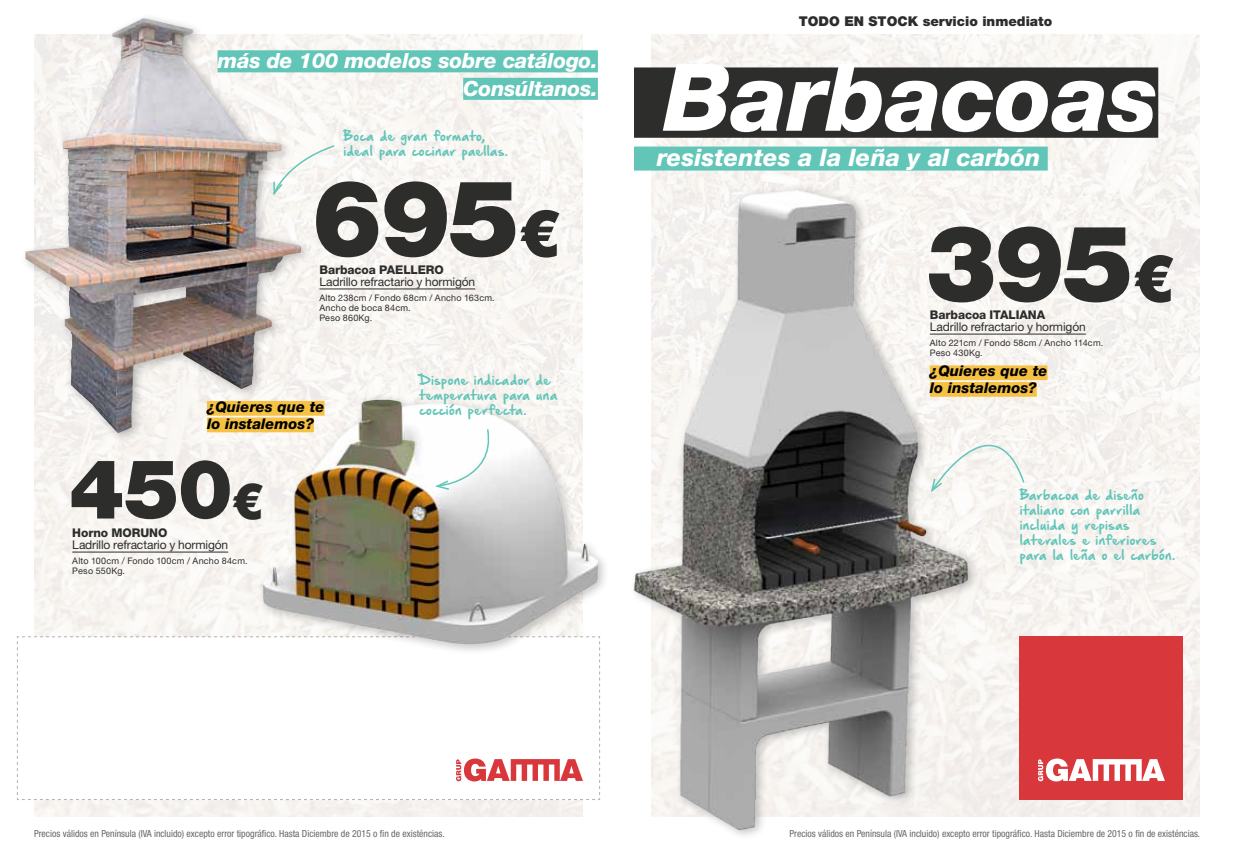
<style>
.page{position:relative;width:1234px;height:851px;background:#fff}
.page>*{position:absolute;margin:0;border:0;box-sizing:border-box;transform-origin:0 0}
.t1{font:900 106.5px "Helvetica Neue LT Std";letter-spacing:-.025em;color:#2d2d2c}
.t2{font:italic 800 93.6px "Helvetica Neue LT Std";color:#fff}
.t3{font:900 82.5px "Helvetica Neue LT Std";color:#2d2d2c}
.t4{font:italic 800 24px "Helvetica Neue LT Std";color:#fff}
.t5{font:italic 800 21px/27.5px "Helvetica Neue LT Std";letter-spacing:-.01em;color:#fff;text-align:right}
.t6{font:italic 800 14.7px/16.6px "Helvetica Neue LT Std";color:#000}
.t7{font:900 13.5px "Helvetica Neue LT Std";color:#2d2d2c}
.t8{font:12px/15px "Hand Of Sean Demo";letter-spacing:.015em;color:#61c5b8}
.t9{font:12px "Helvetica Neue LT Std";letter-spacing:-.01em;color:#2d2d2c}
.t10{font:800 12px "Helvetica Neue LT Std";letter-spacing:-.01em;color:#2d2d2c}
.t11{font:condensed 9.75px "Helvetica Neue LT Std";color:#646869}
.t12{font:9px/9.8px "Helvetica Neue LT Std";letter-spacing:.025em;color:#2d2d2c}
.s1{font-size:64.5px}
.s2{font-size:49.5px}
</style>
<div class="page">
<img style="left:651px;top:34px;width:548px;height:782px">
<div style="left:1019px;top:636px;width:163px;height:163px;background:#d8373c"></div>
<svg style="left:1038px;top:758px;width:126px;height:23px"></svg>
<div style="left:634px;top:146px;width:413px;height:24px;background:#61c5b8"></div>
<div style="left:217px;top:50px;width:380px;height:22px;background:#61c5b8"></div>
<div style="left:463px;top:78px;width:134px;height:22px;background:#61c5b8"></div>
<div style="left:634px;top:67px;width:523px;height:71px;background:#2d2d2c"></div>
<svg style="left:980px;top:397px;width:45px;height:97px"></svg>
<hr style="left:929px;top:334px;width:156px;height:1px;background:#2d2d2c">
<hr style="left:72px;top:551px;width:156px;height:1px;background:#2d2d2c">
<hr style="left:319px;top:288px;width:156px;height:1px;background:#2d2d2c">
<svg style="left:17px;top:636px;width:583px;height:164px"></svg>
<img style="left:250px;top:388px;width:355px;height:263px">
<svg style="left:433px;top:427px;width:63px;height:64px"></svg>
<svg style="left:313px;top:144px;width:23px;height:54px"></svg>
<div style="left:20px;top:13px;width:293px;height:431px;background:#000;opacity:.25"></div>
<img style="left:26px;top:18px;width:275px;height:415px">
<img style="left:633px;top:177px;width:343px;height:659px">
<div style="left:929px;top:365px;width:118px;height:15px;background:#f6c243"></div>
<div style="left:929px;top:382px;width:107px;height:15px;background:#f6c243"></div>
<div style="left:207px;top:401px;width:117px;height:14px;background:#f6c243"></div>
<div style="left:207px;top:417px;width:107px;height:15px;background:#f6c243"></div>
<h3 class="t5" style="left:217px;top:47px;width:382px">más de 100 modelos sobre catálogo.<br>Consúltanos.</h3>
<p class="t8" style="left:343px;top:130px;width:166px">Boca de gran formato, ideal para cocinar paellas.</p>
<h1 class="t1" style="left:311px;top:155px;width:250px">695<span class="s1">€</span></h1>
<p class="t10" style="left:319px;top:262px;width:126px">Barbacoa PAELLERO</p>
<p class="t9" style="left:319px;top:274px;width:157px">Ladrillo refractario y hormigón</p>
<p class="t12" style="left:319px;top:293px;width:177px">Alto 238cm / Fondo 68cm / Ancho 163cm.<br>Ancho de boca 84cm.<br>Peso 860Kg.</p>
<h3 class="t6" style="left:207px;top:398px;width:119px">¿Quieres que te lo instalemos?</h3>
<h3 class="t3" style="left:69px;top:440px;width:196px">450<span class="s2">€</span></h3>
<p class="t10" style="left:72px;top:525px;width:97px">Horno MORUNO</p>
<p class="t9" style="left:72px;top:537px;width:157px">Ladrillo refractario y hormigón</p>
<p class="t12" style="left:72px;top:556px;width:177px">Alto 100cm / Fondo 100cm / Ancho 84cm.<br>Peso 550Kg.</p>
<p class="t8" style="left:419px;top:373px;width:140px">Dispone indicador de temperatura para una cocción perfecta.</p>
<h3 class="t7" style="left:798px;top:13px;width:255px">TODO EN STOCK servicio inmediato</h3>
<h2 class="t2" style="left:663px;top:42px;width:496px">Barbacoas</h2>
<h3 class="t4" style="left:656px;top:143px;width:385px">resistentes a la leña y al carbón</h3>
<h1 class="t1" style="left:925px;top:200px;width:250px">395<span class="s1">€</span></h1>
<p class="t10" style="left:929px;top:307px;width:117px">Barbacoa ITALIANA</p>
<p class="t9" style="left:929px;top:319px;width:157px">Ladrillo refractario y hormigón</p>
<p class="t12" style="left:929px;top:338px;width:175px">Alto 221cm / Fondo 58cm / Ancho 114cm.<br>Peso 430Kg.</p>
<h3 class="t6" style="left:929px;top:363px;width:119px">¿Quieres que te lo instalemos?</h3>
<p class="t8" style="left:1019px;top:488px;width:157px">Barbacoa de diseño italiano con parrilla incluida y repisas laterales e inferiores para la leña o el carbón.</p>
<p class="t11" style="left:34px;top:828px;width:412px">Precios válidos en Península (IVA incluido) excepto error tipográfico. Hasta Diciembre de 2015 o fin de existéncias.</p>
<p class="t11" style="left:789px;top:828px;width:412px">Precios válidos en Península (IVA incluido) excepto error tipográfico. Hasta Diciembre de 2015 o fin de existéncias.</p>
</div>
